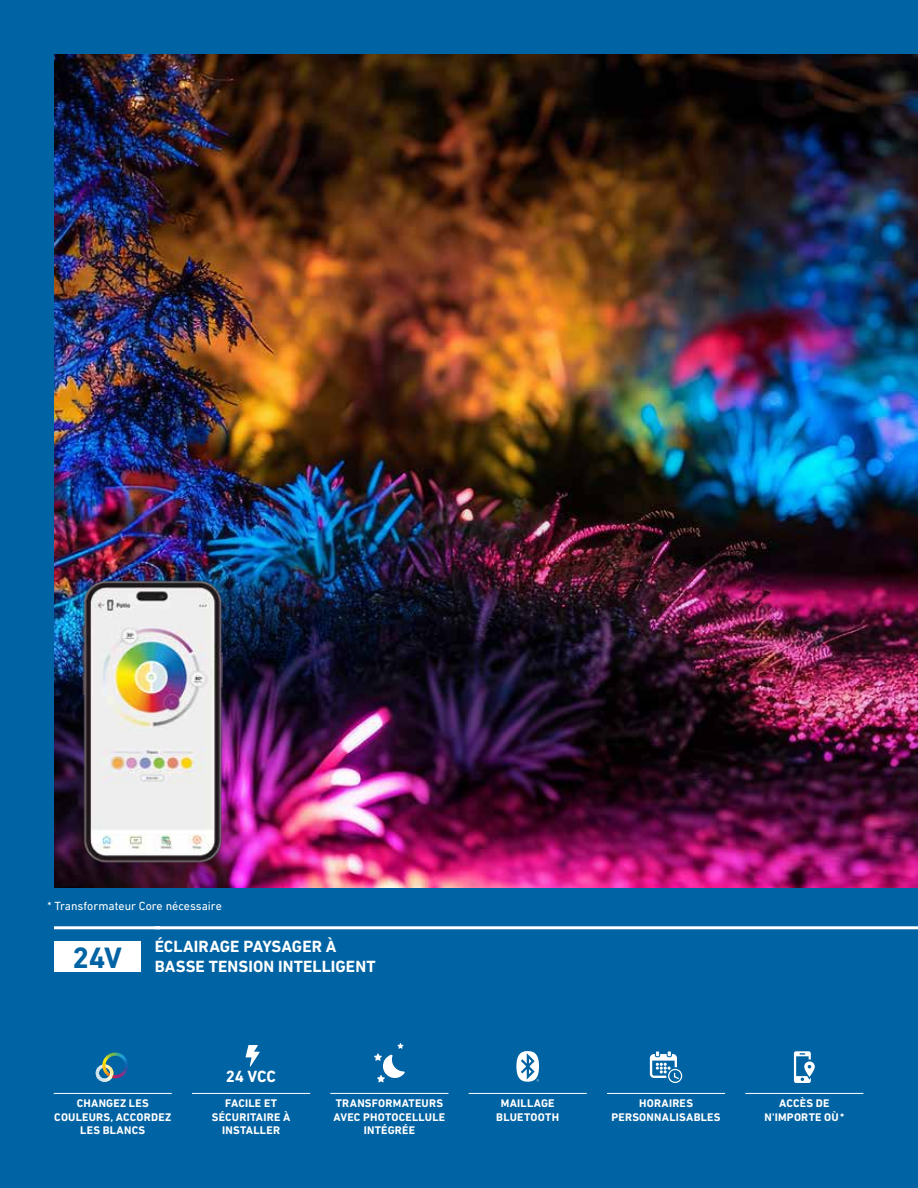
<style>
.page{position:relative;width:918px;height:1188px;background:#0063a3}
.page>*{position:absolute;margin:0;border:0;box-sizing:border-box;transform-origin:0 0}
.t1{font:700 16.5px/19.8px "DIN Next LT Pro";letter-spacing:.005em;color:#fff}
.t2{font:12px "DIN Next LT Pro";color:#fff}
.t3{font:700 11.25px/13.5px "DIN Next LT Pro";letter-spacing:.02em;color:#fff;text-align:center}
</style>
<div class="page">
<img style="left:54px;top:54px;width:864px;height:834px">
<hr style="left:155px;top:926px;width:763px;height:3px;background:#fff">
<img style="left:54px;top:558px;width:261px;height:305px">
<div style="left:54px;top:941px;width:86px;height:31px;background:#fff"></div>
<hr style="left:54px;top:926px;width:106px;height:3px;background:#fff">
<hr style="left:745px;top:1093px;width:118px;height:1px;background:#fff">
<svg style="left:794px;top:1051px;width:21px;height:32px"></svg>
<hr style="left:607px;top:1093px;width:118px;height:1px;background:#fff">
<svg style="left:650px;top:1051px;width:32px;height:32px"></svg>
<hr style="left:469px;top:1093px;width:118px;height:1px;background:#fff">
<svg style="left:516px;top:1051px;width:23px;height:31px"></svg>
<hr style="left:330px;top:1093px;width:118px;height:1px;background:#fff">
<svg style="left:374px;top:1043px;width:31px;height:39px"></svg>
<hr style="left:192px;top:1093px;width:118px;height:1px;background:#fff">
<svg style="left:246px;top:1045px;width:14px;height:21px"></svg>
<hr style="left:54px;top:1093px;width:118px;height:1px;background:#fff">
<svg style="left:96px;top:1053px;width:32px;height:29px"></svg>
<p class="t2" style="left:48px;top:899px;width:176px">* Transformateur Core nécessaire</p>
<h1 class="t1" style="left:72px;top:936px;width:305px;text-indent:82px">ÉCLAIRAGE PAYSAGER À<br><sup>24V</sup> BASSE TENSION INTELLIGENT</h1>
<p class="t3" style="left:54px;top:1096px;width:118px">CHANGEZ LES<br>COULEURS, ACCORDEZ<br>LES BLANCS</p>
<h1 class="t1" style="left:226px;top:1067px;width:51px">24 VCC</h1>
<p class="t3" style="left:212px;top:1096px;width:80px">FACILE ET<br>SÉCURITAIRE À<br>INSTALLER</p>
<p class="t3" style="left:334px;top:1096px;width:113px">TRANSFORMATEURS<br>AVEC PHOTOCELLULE<br>INTÉGRÉE</p>
<p class="t3" style="left:496px;top:1096px;width:64px">MAILLAGE<br>BLUETOOTH</p>
<p class="t3" style="left:611px;top:1096px;width:111px">HORAIRES<br>PERSONNALISABLES</p>
<p class="t3" style="left:764px;top:1096px;width:81px">ACCÈS DE<br>N'IMPORTE OÙ*</p>
</div>
